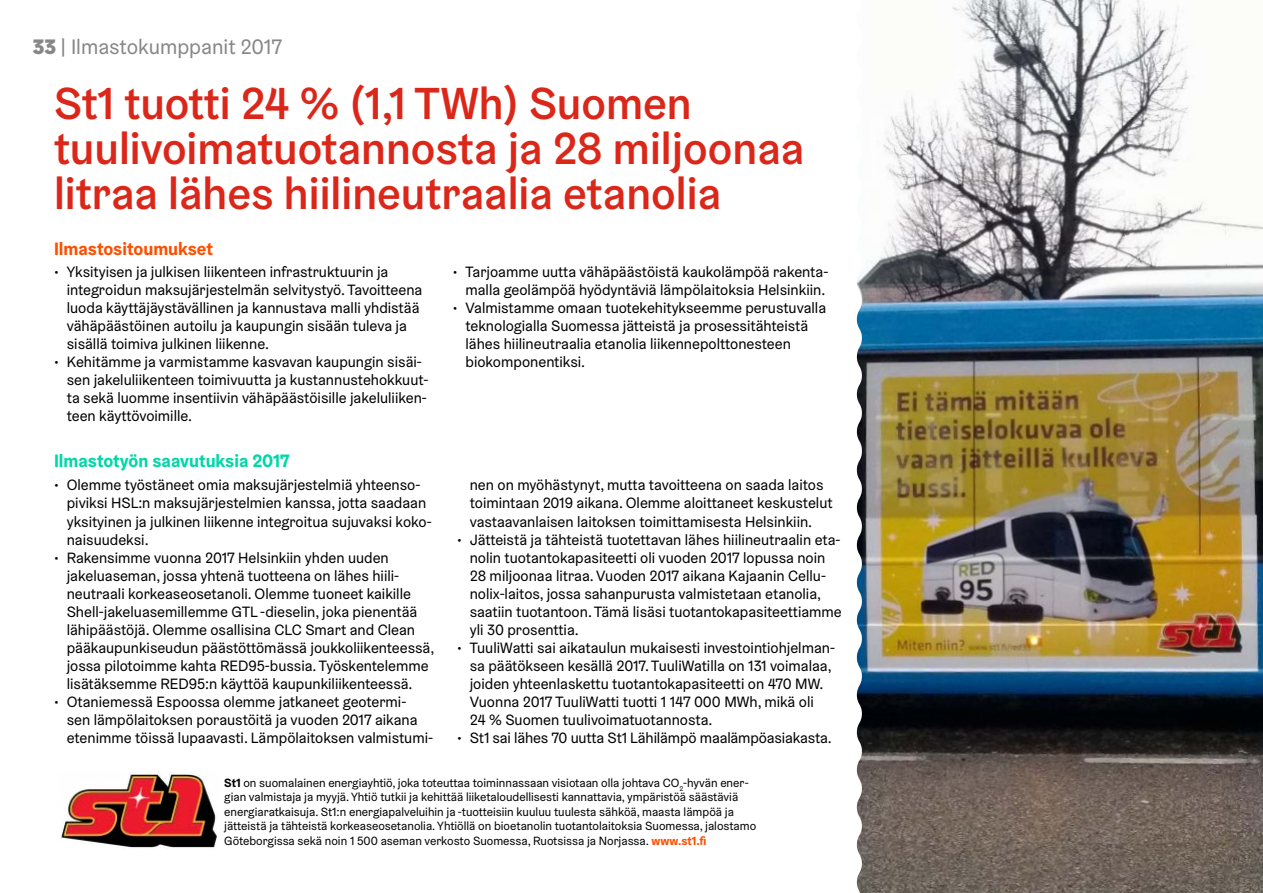
<style>
.page{position:relative;width:1263px;height:893px;background:#fff}
.page>*{position:absolute;margin:0;border:0;box-sizing:border-box;transform-origin:0 0}
.t1{font:500 45px/45px "Helsinki Grotesk";color:#db2719}
.t2{font:21px "Helsinki Grotesk";color:#878787}
.t3{font:700 18px "Helsinki Grotesk";color:#00d7a7}
.t4{font:700 18px "Helsinki Grotesk";color:#fd4f00}
.t5{font:15px/18px "Helsinki Grotesk";color:#000}
.t6{font:12px/14.4px "Helsinki Grotesk";color:#000}
.t7{font:7.05px "Helsinki Grotesk";color:#000}
.s1{font-weight:900}
.s2{font-weight:700}
.s3{font-weight:700;color:#fd4f00}
</style>
<div class="page">
<img style="left:857px;top:0;width:406px;height:893px">
<img style="left:59px;top:772px;width:158px;height:76px">
<h2 class="t2" style="left:33px;top:33px;width:250px"><span class="s1">33</span> | Ilmastokumppanit 2017</h2>
<h1 class="t1" style="left:54px;top:80px;width:752px">St1 tuotti 24 % (1,1 TWh) Suomen tuulivoimatuotannosta ja 28 miljoonaa litraa lähes hiilineutraalia etanolia</h1>
<p class="t4" style="left:54px;top:237px;width:160px">Ilmastositoumukset</p>
<p class="t5" style="left:54px;top:262px;width:6px">•</p>
<p class="t5" style="left:54px;top:352px;width:6px">•</p>
<p class="t5" style="left:67px;top:262px;width:323px">Yksityisen ja julkisen liikenteen infrastruktuurin ja</p>
<p class="t5" style="left:67px;top:280px;width:357px">integroidun maksujärjestelmän selvitystyö.Tavoitteena luoda käyttäjäystävällinen ja kannustava malli yhdistää vähäpäästöinen autoilu ja kaupungin sisään tuleva ja sisällä toimiva julkinen liikenne.</p>
<p class="t5" style="left:67px;top:352px;width:357px">Kehitämme ja varmistamme kasvavan kaupungin sisäi-</p>
<p class="t5" style="left:67px;top:370px;width:363px">sen jakeluliikenteen toimivuutta ja kustannustehokkuut-</p>
<p class="t5" style="left:67px;top:388px;width:362px">ta sekä luomme insentiivin vähäpäästöisille jakeluliiken-</p>
<p class="t5" style="left:67px;top:406px;width:127px">teen käyttövoimille.</p>
<p class="t3" style="left:54px;top:449px;width:237px">Ilmastotyön saavutuksia 2017</p>
<p class="t5" style="left:54px;top:476px;width:6px">•</p>
<p class="t5" style="left:54px;top:548px;width:6px">•</p>
<p class="t5" style="left:54px;top:692px;width:6px">•</p>
<p class="t5" style="left:67px;top:476px;width:355px">Olemme työstäneet omia maksujärjestelmiä yhteenso-</p>
<p class="t5" style="left:67px;top:494px;width:361px">piviksi HSL n: maksujärjestelmien kanssa, jotta saadaan</p>
<p class="t5" style="left:67px;top:512px;width:367px">yksityinen ja julkinen liikenne integroitua sujuvaksi koko-</p>
<p class="t5" style="left:67px;top:548px;width:324px">Rakensimme vuonna 2017 Helsinkiin yhden uuden</p>
<p class="t5" style="left:67px;top:530px;width:83px">naisuudeksi.</p>
<p class="t5" style="left:67px;top:566px;width:334px">jakeluaseman, jossa yhtenä tuotteena on lähes hiili-</p>
<p class="t5" style="left:67px;top:602px;width:369px">Shell-jakeluasemillemme GTL -dieselin, joka pienentää lähipäästöjä. Olemme osallisina CLC Smart and Clean pääkaupunkiseudun päästöttömässä joukkoliikenteessä, jossa pilotoimme kahta RED95-bussia.Työskentelemme lisätäksemme RED95:n käyttöä kaupunkiliikenteessä.</p>
<p class="t5" style="left:67px;top:710px;width:352px">sen lämpölaitoksen poraustöitä ja vuoden 2017 aikana</p>
<p class="t5" style="left:67px;top:584px;width:346px">neutraali korkeaseosetanoli. Olemme tuoneet kaikille</p>
<p class="t5" style="left:67px;top:692px;width:341px">Otaniemessä Espoossa olemme jatkaneet geotermi-</p>
<p class="t5" style="left:67px;top:728px;width:368px">etenimme töissä lupaavasti. Lämpölaitoksen valmistumi-</p>
<p class="t5" style="left:453px;top:262px;width:6px">•</p>
<p class="t5" style="left:453px;top:298px;width:6px">•</p>
<p class="t5" style="left:465px;top:262px;width:364px">Tarjoamme uutta vähäpäästöistä kaukolämpöä rakenta-</p>
<p class="t5" style="left:465px;top:280px;width:361px">malla geolämpöä hyödyntäviä lämpölaitoksia Helsinkiin.</p>
<p class="t5" style="left:465px;top:298px;width:362px">Valmistamme omaan tuotekehitykseemme perustuvalla</p>
<p class="t5" style="left:465px;top:316px;width:344px">teknologialla Suomessa jätteistä ja prosessitähteistä lähes hiilineutraalia etanolia liikennepolttonesteen biokomponentiksi.</p>
<p class="t5" style="left:470px;top:476px;width:355px">nen on myöhästynyt, mutta tavoitteena on saada laitos</p>
<p class="t5" style="left:457px;top:530px;width:6px">•</p>
<p class="t5" style="left:457px;top:638px;width:6px">•</p>
<p class="t5" style="left:457px;top:728px;width:6px">•</p>
<p class="t5" style="left:470px;top:494px;width:364px">toimintaan 2019 aikana. Olemme aloittaneet keskustelut vastaavanlaisen laitoksen toimittamisesta Helsinkiin.</p>
<p class="t5" style="left:470px;top:548px;width:357px">nolin tuotantokapasiteetti oli vuoden 2017 lopussa noin</p>
<p class="t5" style="left:470px;top:530px;width:372px">Jätteistä ja tähteistä tuotettavan lähes hiilineutraalin eta-</p>
<p class="t5" style="left:470px;top:566px;width:358px">28 miljoonaa litraa.Vuoden 2017 aikana Kajaanin Cellu-</p>
<p class="t5" style="left:470px;top:602px;width:374px">saatiin tuotantoon.Tämä lisäsi tuotantokapasiteettiamme yli 30 prosenttia.</p>
<p class="t5" style="left:470px;top:656px;width:363px">sa päätökseen kesällä 2017.TuuliWatilla on 131 voimalaa,</p>
<p class="t5" style="left:470px;top:584px;width:353px">nolix-laitos, jossa sahanpurusta valmistetaan etanolia,</p>
<p class="t5" style="left:470px;top:638px;width:367px">TuuliWatti sai aikataulun mukaisesti investointiohjelman-</p>
<p class="t5" style="left:470px;top:674px;width:364px">joiden yhteenlaskettu tuotantokapasiteetti on 470 MW.<br>Vuonna 2017 TuuliWatti tuotti 1 147 000 MWh, mikä oli 24 % Suomen tuulivoimatuotannosta.<br>St1 sai lähes 70 uutta St1 Lähilämpö maalämpöasiakasta.</p>
<p class="t6" style="left:224px;top:775px;width:533px"><span class="s2">St1</span> on suomalainen energiayhtiö, joka toteuttaa toiminnassaan visiotaan olla johtava CO -hyvän ener&shy;gian valmistaja ja myyjä.Yhtiö tutkii ja kehittää liiketaloudellisesti kannattavia, ympäristöä säästäviä energiaratkaisuja. St1:n energiapalveluihin ja -tuotteisiin kuuluu tuulesta sähköä, maasta lämpöä ja jätteistä ja tähteistä korkeaseosetanolia.Yhtiöllä on bioetanolin tuotantolaitoksia Suomessa, jalostamo Göteborgissa sekä noin 1 500 aseman verkosto Suomessa, Ruotsissa ja Norjassa. <span class="s3">www.st1.fi</span></p>
<p class="t7" style="left:679px;top:784px;width:5px">2</p>
</div>
